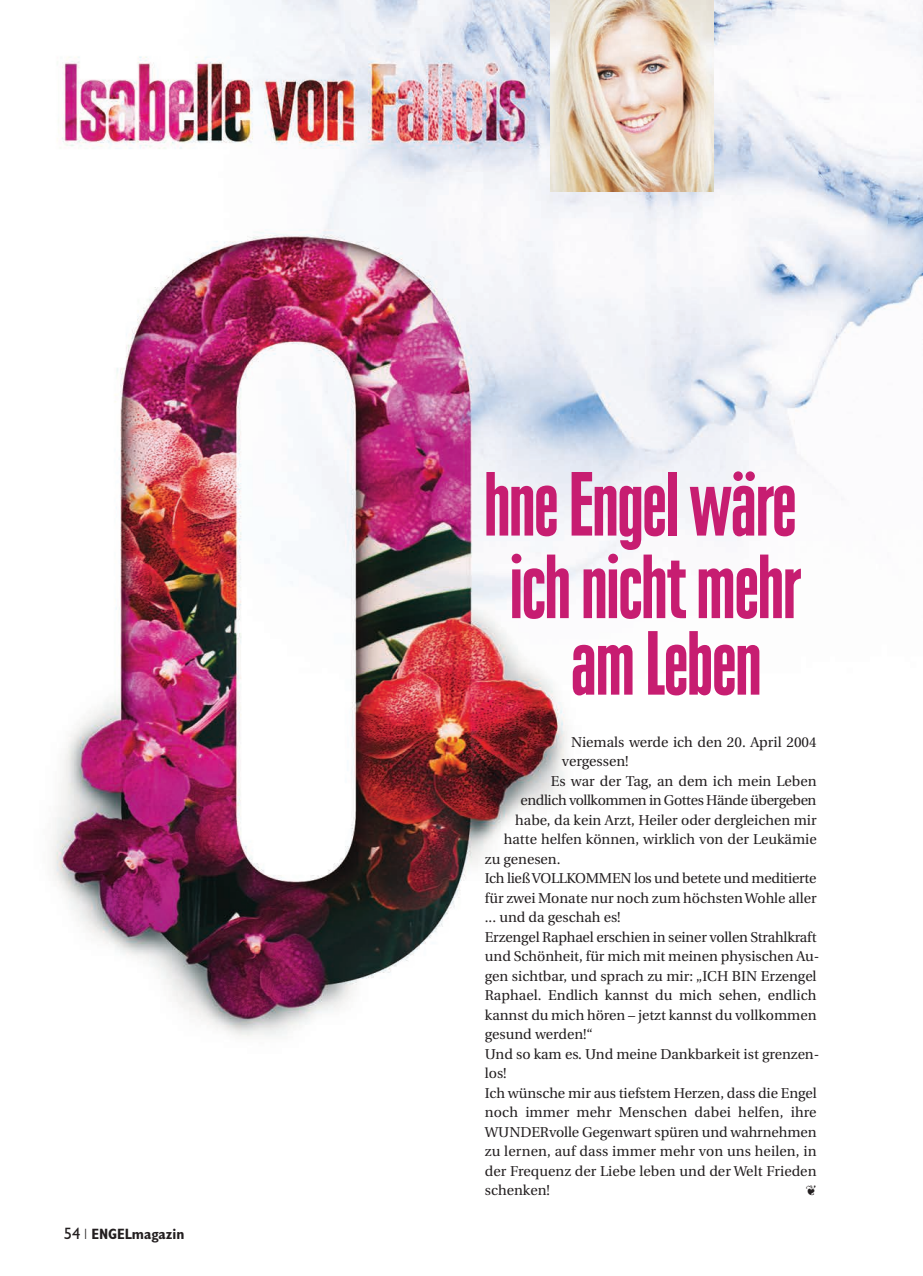
<style>
.page{position:relative;width:923px;height:1276px;background:#fff}
.page>*{position:absolute;margin:0;border:0;box-sizing:border-box;transform-origin:0 0}
.t1{font:900 extra-condensed 90px/79.5px "Plak LT";color:#c71d71;text-align:center}
.t2{font:700 condensed 15px "Gill Sans";color:#231f20}
.t3{font:14.25px "Utopia";color:#231f20}
.t4{font:14.25px "Utopia";letter-spacing:-.02em;color:#231f20}
.t5{font:14.25px "Utopia";letter-spacing:-.03em;color:#231f20}
.s1{font-weight:400;font-stretch:normal;font-size:16.5px}
.s2{font-weight:300;font-stretch:normal}
</style>
<div class="page">
<img style="left:51px;top:0;width:872px;height:1037px">
<img style="left:550px;top:0;width:163px;height:191px">
<p class="t2" style="left:64px;top:1228px;width:122px"><span class="s1">54</span> <span class="s2">I</span> ENGELmagazin</p>
<h1 class="t1" style="left:485px;top:465px;width:317px">hne Engel wäre ich nicht mehr am Leben</h1>
<p class="t3" style="left:571px;top:736px;width:247px">Niemals werde ich den 20. April 2004</p>
<p class="t3" style="left:562px;top:755px;width:68px">vergessen!</p>
<p class="t3" style="left:551px;top:775px;width:267px">Es war der Tag, an dem ich mein Leben</p>
<p class="t5" style="left:520px;top:794px;width:297px">endlich vollkommen in Gottes Hände übergeben</p>
<p class="t3" style="left:515px;top:814px;width:303px">habe, da kein Arzt, Heiler oder dergleichen mir</p>
<p class="t3" style="left:504px;top:833px;width:314px">hatte helfen können, wirklich von der Leukämie</p>
<p class="t3" style="left:485px;top:853px;width:77px">zu genesen.</p>
<p class="t4" style="left:485px;top:872px;width:333px">Ich ließ VOLLKOMMEN los und betete und meditierte</p>
<p class="t3" style="left:485px;top:892px;width:333px">für zwei Monate nur noch zum höchsten Wohle aller</p>
<p class="t3" style="left:485px;top:911px;width:137px">... und da geschah es!</p>
<p class="t3" style="left:485px;top:931px;width:333px">Erzengel Raphael erschien in seiner vollen Strahlkraft</p>
<p class="t3" style="left:485px;top:950px;width:336px">und Schönheit, für mich mit meinen physischen Au-</p>
<p class="t3" style="left:485px;top:970px;width:333px">gen sichtbar, und sprach zu mir: „ICH BIN Erzengel</p>
<p class="t3" style="left:485px;top:989px;width:333px">Raphael. Endlich kannst du mich sehen, endlich</p>
<p class="t3" style="left:485px;top:1009px;width:333px">kannst du mich hören – jetzt kannst du vollkommen</p>
<p class="t3" style="left:485px;top:1028px;width:110px">gesund werden!“</p>
<p class="t3" style="left:485px;top:1048px;width:336px">Und so kam es. Und meine Dankbarkeit ist grenzen-</p>
<p class="t3" style="left:485px;top:1067px;width:23px">los!</p>
<p class="t3" style="left:485px;top:1087px;width:333px">Ich wünsche mir aus tiefstem Herzen, dass die Engel</p>
<p class="t3" style="left:485px;top:1106px;width:333px">noch immer mehr Menschen dabei helfen, ihre</p>
<p class="t3" style="left:485px;top:1126px;width:333px">WUNDERvolle Gegenwart spüren und wahrnehmen</p>
<p class="t3" style="left:485px;top:1145px;width:333px">zu lernen, auf dass immer mehr von uns heilen, in</p>
<p class="t3" style="left:485px;top:1165px;width:333px">der Frequenz der Liebe leben und der Welt Frieden</p>
<p class="t3" style="left:485px;top:1184px;width:67px">schenken!</p>
</div>
